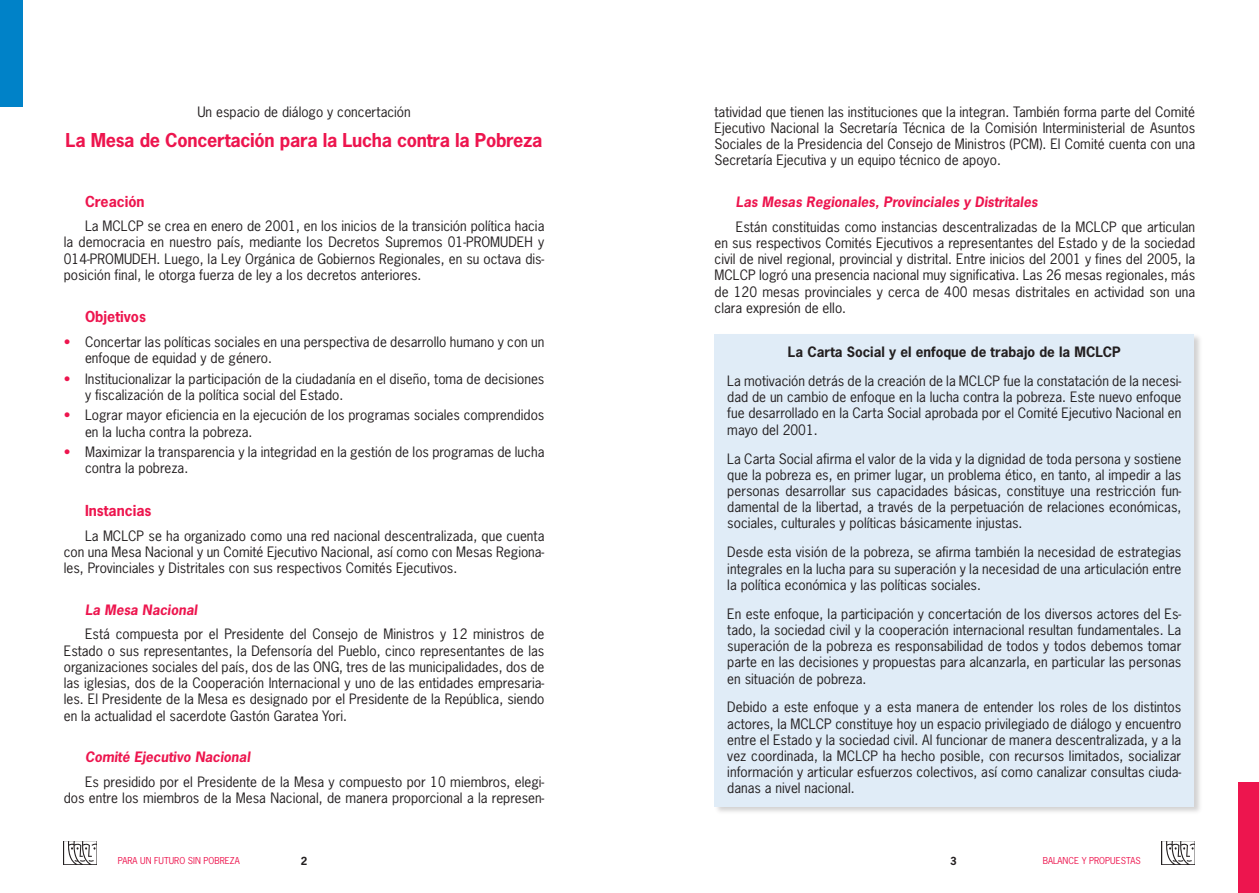
<style>
.page{position:relative;width:1259px;height:893px;background:#fff}
.page>*{position:absolute;margin:0;border:0;box-sizing:border-box;transform-origin:0 0}
.t1{font:700 18px "News Gothic Std";letter-spacing:-.015em;color:#ed154e}
.t2{font:700 14.25px "News Gothic Std";color:#ed154e}
.t3{font:13.5px/16.2px "News Gothic Std";color:#231f20;text-align:justify}
.t4{font:700 10.5px "News Gothic Std";color:#231f20}
.t5{font:9px "News Gothic Std";color:#ed154e}
.s1{color:#ed154e}
.s2{font-weight:700;font-style:italic;color:#ed154e}
.s3{font-weight:700}
</style>
<div class="page">
<div style="left:0;top:0;width:22px;height:106px;background:#0082c8"></div>
<svg style="left:64px;top:841px;width:33px;height:24px"></svg>
<svg style="left:64px;top:841px;width:32px;height:23px"></svg>
<div style="left:1237px;top:782px;width:22px;height:111px;background:#ed154e"></div>
<svg style="left:1161px;top:841px;width:34px;height:24px"></svg>
<svg style="left:1162px;top:841px;width:32px;height:23px"></svg>
<div style="left:713px;top:333px;width:490px;height:483px;background:#231f20;opacity:.2"></div>
<div style="left:714px;top:334px;width:480px;height:472px;background:#e0ecf7"></div>
<p class="t3" style="left:197px;top:104px;width:215px">Un espacio de diálogo y concertación</p>
<p class="t1" style="left:66px;top:128px;width:478px">La Mesa de Concertación para la Lucha contra la Pobreza</p>
<p class="t2" style="left:85px;top:192px;width:61px">Creación</p>
<p class="t3" style="left:64px;top:218px;width:482px;text-indent:21px">La MCLCP se crea en enero de 2001, en los inicios de la transición política hacia la democracia en nuestro país, mediante los Decretos Supremos 01-PROMUDEH y 014-PROMUDEH. Luego, la Ley Orgánica de Gobiernos Regionales, en su octava dis&shy;posición final, le otorga fuerza de ley a los decretos anteriores.</p>
<p class="t2" style="left:85px;top:308px;width:62px">Objetivos</p>
<p class="t3" style="left:85px;top:334px;width:461px;text-indent:-21px"><span class="s1">•</span> Concertar las políticas sociales en una perspectiva de desarrollo humano y con un enfoque de equidad y de género.</p>
<p class="t3" style="left:85px;top:371px;width:461px;text-indent:-21px"><span class="s1">•</span> Institucionalizar la participación de la ciudadanía en el diseño, toma de decisiones y fiscalización de la política social del Estado.</p>
<p class="t3" style="left:85px;top:407px;width:461px;text-indent:-21px"><span class="s1">•</span> Lograr mayor eficiencia en la ejecución de los programas sociales comprendidos en la lucha contra la pobreza.</p>
<p class="t3" style="left:85px;top:444px;width:461px;text-indent:-21px"><span class="s1">•</span> Maximizar la transparencia y la integridad en la gestión de los programas de lucha contra la pobreza.</p>
<p class="t2" style="left:85px;top:501px;width:68px">Instancias</p>
<p class="t3" style="left:64px;top:527px;width:482px;text-indent:21px">La MCLCP se ha organizado como una red nacional descentralizada, que cuenta con una Mesa Nacional y un Comité Ejecutivo Nacional, así como con Mesas Regiona&shy;les, Provinciales y Distritales con sus respectivos Comités Ejecutivos.</p>
<p class="t3" style="left:85px;top:597px;width:461px;line-height:24.8px"><span class="s2">La Mesa Nacional<br></span>Está compuesta por el Presidente del Consejo de Ministros y 12 ministros de</p>
<p class="t3" style="left:64px;top:642px;width:482px">Estado o sus representantes, la Defensoría del Pueblo, cinco representantes de las organizaciones sociales del país, dos de las ONG, tres de las municipalidades, dos de las iglesias, dos de la Cooperación Internacional y uno de las entidades empresaria&shy;les. El Presidente de la Mesa es designado por el Presidente de la República, siendo en la actualidad el sacerdote Gastón Garatea Yori.</p>
<p class="t3" style="left:85px;top:745px;width:461px;line-height:24.8px"><span class="s2">Comité Ejecutivo Nacional<br></span>Es presidido por el Presidente de la Mesa y compuesto por 10 miembros, elegi-</p>
<p class="t3" style="left:64px;top:790px;width:482px">dos entre los miembros de la Mesa Nacional, de manera proporcional a la represen-</p>
<p class="t3" style="left:714px;top:104px;width:482px">tatividad que tienen las instituciones que la integran. También forma parte del Comité Ejecutivo Nacional la Secretaría Técnica de la Comisión Interministerial de Asuntos Sociales de la Presidencia del Consejo de Ministros (PCM). El Comité cuenta con una Secretaría Ejecutiva y un equipo técnico de apoyo.</p>
<p class="t3" style="left:736px;top:190px;width:461px;line-height:24.8px"><span class="s2">Las Mesas Regionales, Provinciales y Distritales<br></span>Están constituidas como instancias descentralizadas de la MCLCP que articulan</p>
<p class="t3" style="left:714px;top:235px;width:482px">en sus respectivos Comités Ejecutivos a representantes del Estado y de la sociedad civil de nivel regional, provincial y distrital. Entre inicios del 2001 y fines del 2005, la MCLCP logró una presencia nacional muy significativa. Las 26 mesas regionales, más de 120 mesas provinciales y cerca de 400 mesas distritales en actividad son una clara expresión de ello.</p>
<p class="t3" style="left:727px;top:337px;width:455px;line-height:29px;text-align:center"><span class="s3">La Carta Social y el enfoque de trabajo de la MCLCP<br></span>La motivación detrás de la creación de la MCLCP fue la constatación de la necesi-</p>
<p class="t3" style="left:727px;top:389px;width:455px">dad de un cambio de enfoque en la lucha contra la pobreza. Este nuevo enfoque fue desarrollado en la Carta Social aprobada por el Comité Ejecutivo Nacional en mayo del 2001.</p>
<p class="t3" style="left:727px;top:450px;width:455px">La Carta Social afirma el valor de la vida y la dignidad de toda persona y sostiene que la pobreza es, en primer lugar, un problema ético, en tanto, al impedir a las personas desarrollar sus capacidades básicas, constituye una restricción fun&shy;damental de la libertad, a través de la perpetuación de relaciones económicas, sociales, culturales y políticas básicamente injustas.</p>
<p class="t3" style="left:727px;top:544px;width:455px">Desde esta visión de la pobreza, se afirma también la necesidad de estrategias integrales en la lucha para su superación y la necesidad de una articulación entre la política económica y las políticas sociales.</p>
<p class="t3" style="left:727px;top:605px;width:455px">En este enfoque, la participación y concertación de los diversos actores del Es&shy;tado, la sociedad civil y la cooperación internacional resultan fundamentales. La superación de la pobreza es responsabilidad de todos y todos debemos tomar parte en las decisiones y propuestas para alcanzarla, en particular las personas en situación de pobreza.</p>
<p class="t3" style="left:727px;top:699px;width:455px">Debido a este enfoque y a esta manera de entender los roles de los distintos actores, la MCLCP constituye hoy un espacio privilegiado de diálogo y encuentro entre el Estado y la sociedad civil. Al funcionar de manera descentralizada, y a la vez coordinada, la MCLCP ha hecho posible, con recursos limitados, socializar información y articular esfuerzos colectivos, así como canalizar consultas ciuda&shy;danas a nivel nacional.</p>
<p class="t5" style="left:118px;top:855px;width:123px">PARA UN FUTURO SIN POBREZA</p>
<p class="t4" style="left:301px;top:854px;width:8px">2</p>
<p class="t4" style="left:950px;top:854px;width:8px">3</p>
<p class="t5" style="left:1042px;top:855px;width:100px">BALANCE Y PROPUESTAS</p>
</div>
